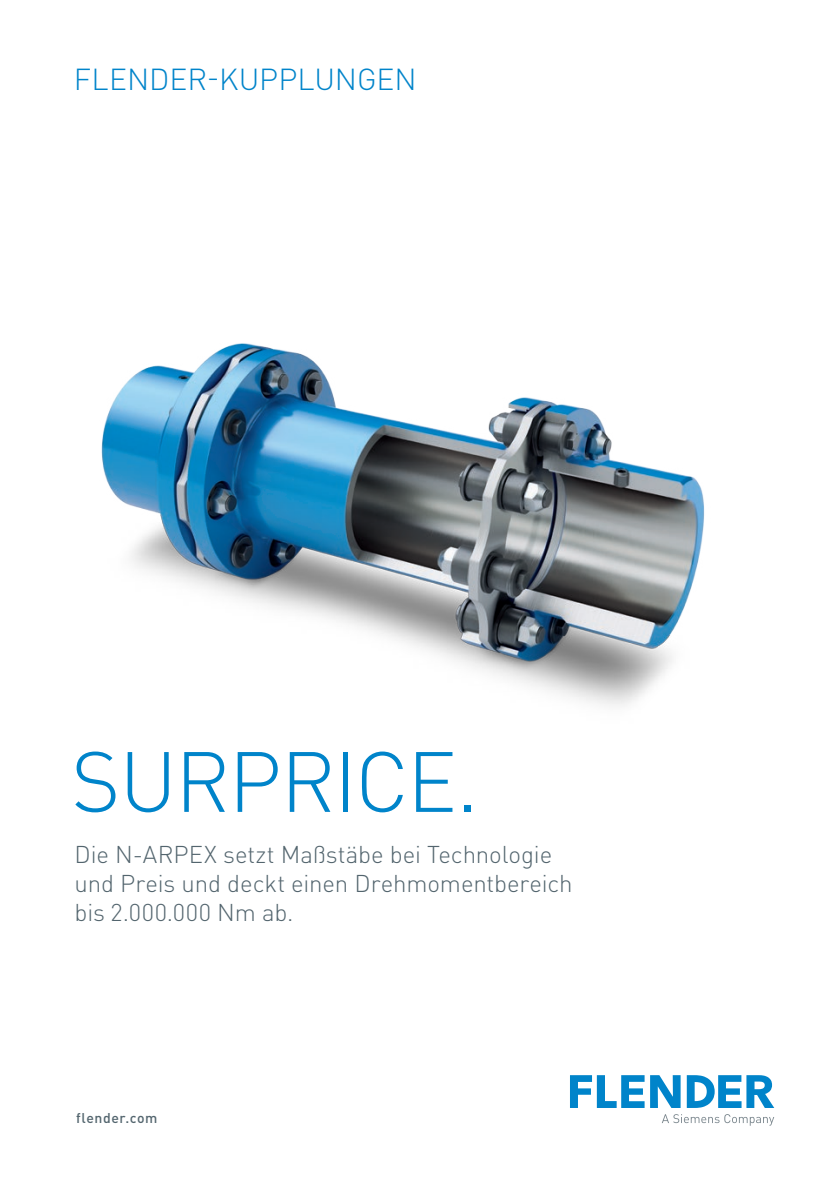
<style>
.page{position:relative;width:840px;height:1191px;background:#fff}
.page>*{position:absolute;margin:0;border:0;box-sizing:border-box;transform-origin:0 0}
.t1{font:300 84px "DIN Pro";letter-spacing:-.02em;color:#0084ca}
.t2{font:300 30px "DIN Pro";color:#0084ca}
.t3{font:300 24px/28.8px "DIN Pro";letter-spacing:-.005em;color:#53656e}
.t4{font:500 14px "DIN Pro";letter-spacing:.04em;color:#53656e}
</style>
<div class="page">
<svg style="left:686px;top:1075px;width:87px;height:33px"></svg>
<svg style="left:570px;top:1075px;width:110px;height:33px"></svg>
<svg style="left:662px;top:1114px;width:111px;height:11px"></svg>
<img style="left:101px;top:343px;width:604px;height:363px">
<p class="t2" style="left:74px;top:56px;width:344px">FLENDER-KUPPLUNGEN</p>
<h1 class="t1" style="left:71px;top:718px;width:408px">SURPRICE.</h1>
<p class="t3" style="left:75px;top:838px;width:499px">Die N-ARPEX setzt Maßstäbe bei Technologie und Preis und deckt einen Drehmomentbereich bis 2.000.000 Nm ab.</p>
<p class="t4" style="left:76px;top:1107px;width:83px">flender.com</p>
</div>
